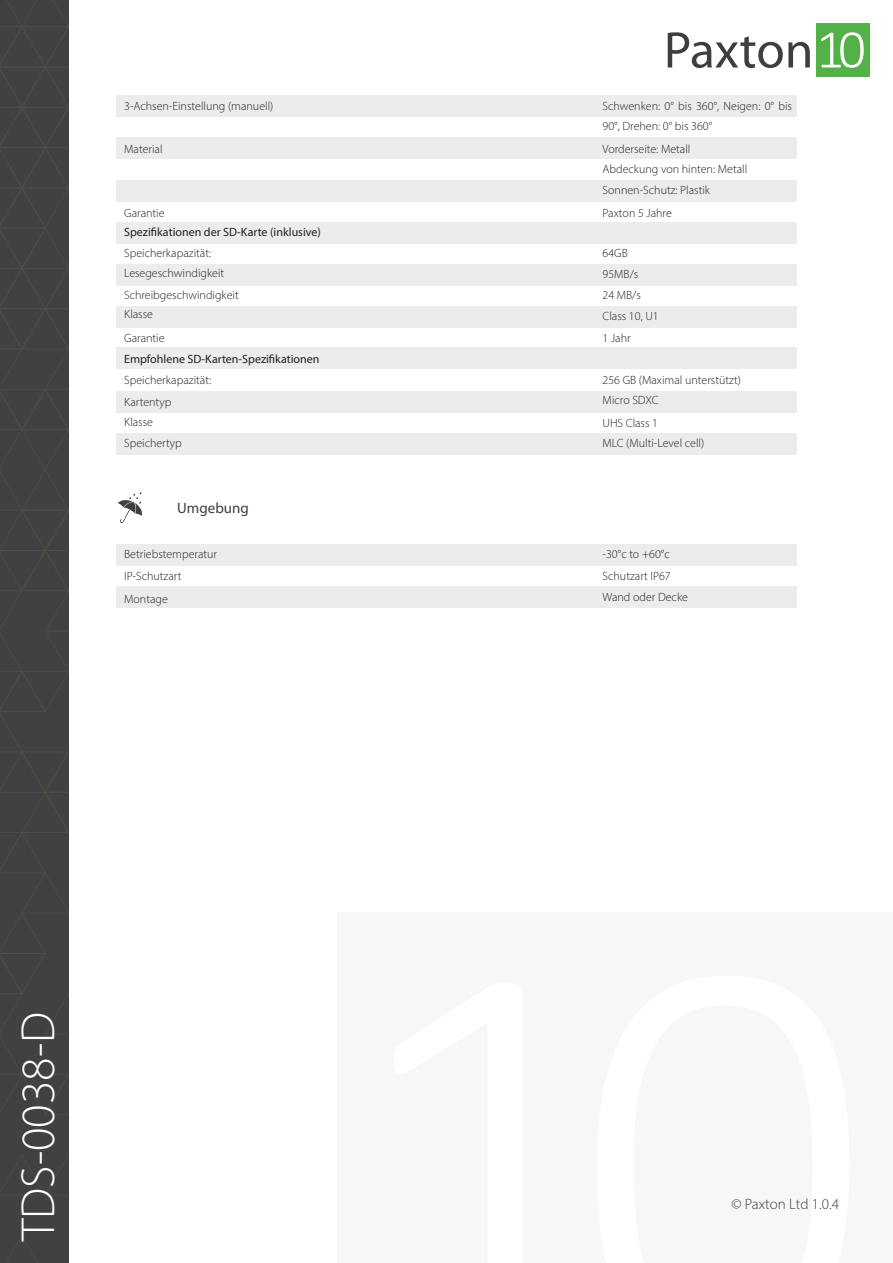
<style>
.page{position:relative;width:893px;height:1263px;background:#fff}
.page>*{position:absolute;margin:0;border:0;box-sizing:border-box;transform-origin:0 0}
.t1{font:300 48px "Myriad Pro";color:#fff}
.t2{font:300 15px "Myriad Pro";letter-spacing:-.005em;color:#3e3e3f}
.t3{font:15px "Myriad Pro";color:#3e3e3f}
.Specs_body_text{font:300 12px "Myriad Pro";color:#231f20}
.t4{font:12px "Myriad Pro";color:#231f20}
</style>
<div class="page">
<div style="left:0;top:0;width:69px;height:1263px;background:#414042"></div>
<svg style="left:6px;top:1236px;width:32px;height:27px"></svg>
<svg style="left:0;top:0;width:69px;height:1196px"></svg>
<div style="left:337px;top:913px;width:556px;height:350px;background:#f7f7f8"></div>
<div style="left:816px;top:23px;width:53px;height:54px;background:#53b247"></div>
<svg style="left:821px;top:32px;width:43px;height:36px"></svg>
<svg style="left:668px;top:32px;width:142px;height:36px"></svg>
<svg style="left:118px;top:492px;width:24px;height:31px"></svg>
<div style="left:116px;top:95px;width:681px;height:21px;background:#ececee"></div>
<div style="left:116px;top:180px;width:681px;height:21px;background:#ececee"></div>
<div style="left:116px;top:138px;width:681px;height:21px;background:#ececee"></div>
<div style="left:116px;top:223px;width:681px;height:21px;background:#ececee"></div>
<div style="left:116px;top:264px;width:681px;height:22px;background:#ececee"></div>
<div style="left:116px;top:545px;width:681px;height:21px;background:#ececee"></div>
<div style="left:116px;top:586px;width:681px;height:22px;background:#ececee"></div>
<div style="left:116px;top:306px;width:681px;height:21px;background:#ececee"></div>
<div style="left:116px;top:348px;width:681px;height:21px;background:#ececee"></div>
<div style="left:116px;top:391px;width:681px;height:21px;background:#ececee"></div>
<div style="left:116px;top:434px;width:681px;height:21px;background:#ececee"></div>
<p class="Specs_body_text" style="left:124px;top:99px;width:151px">3-Achsen-Einstellung (manuell)</p>
<p class="Specs_body_text" style="left:124px;top:142px;width:40px">Material</p>
<p class="Specs_body_text" style="left:124px;top:205px;width:42px">Garantie</p>
<p class="t4" style="left:124px;top:225px;width:198px">Spezifikationen der SD-Karte (inklusive)</p>
<p class="Specs_body_text" style="left:124px;top:246px;width:88px">Speicherkapazität:</p>
<p class="Specs_body_text" style="left:124px;top:288px;width:116px">Schreibgeschwindigkeit</p>
<p class="Specs_body_text" style="left:124px;top:266px;width:102px">Lesegeschwindigkeit</p>
<p class="Specs_body_text" style="left:124px;top:307px;width:30px">Klasse</p>
<p class="Specs_body_text" style="left:124px;top:331px;width:42px">Garantie</p>
<p class="Specs_body_text" style="left:603px;top:99px;width:191px">Schwenken: 0° bis 360°, Neigen: 0° bis</p>
<p class="Specs_body_text" style="left:603px;top:118px;width:111px">90°, Drehen: 0° bis 360°</p>
<p class="Specs_body_text" style="left:603px;top:142px;width:89px">Vorderseite: Metall</p>
<p class="Specs_body_text" style="left:603px;top:162px;width:146px">Abdeckung von hinten: Metall</p>
<p class="Specs_body_text" style="left:603px;top:183px;width:109px">Sonnen-Schutz: Plastik</p>
<p class="Specs_body_text" style="left:603px;top:205px;width:71px">Paxton 5 Jahre</p>
<p class="Specs_body_text" style="left:603px;top:246px;width:27px">64GB</p>
<p class="Specs_body_text" style="left:603px;top:288px;width:40px">24 MB/s</p>
<p class="Specs_body_text" style="left:603px;top:267px;width:37px">95MB/s</p>
<p class="Specs_body_text" style="left:603px;top:309px;width:58px">Class 10, U1</p>
<p class="Specs_body_text" style="left:603px;top:331px;width:30px">1 Jahr</p>
<p class="t4" style="left:124px;top:351px;width:197px">Empfohlene SD-Karten-Spezifikationen</p>
<p class="Specs_body_text" style="left:124px;top:373px;width:88px">Speicherkapazität:</p>
<p class="Specs_body_text" style="left:124px;top:394px;width:49px">Kartentyp</p>
<p class="Specs_body_text" style="left:124px;top:414px;width:30px">Klasse</p>
<p class="Specs_body_text" style="left:124px;top:436px;width:59px">Speichertyp</p>
<p class="Specs_body_text" style="left:603px;top:436px;width:103px">MLC (Multi-Level cell)</p>
<p class="Specs_body_text" style="left:603px;top:373px;width:140px">256 GB (Maximal unterstützt)</p>
<p class="Specs_body_text" style="left:603px;top:393px;width:57px">Micro SDXC</p>
<p class="Specs_body_text" style="left:603px;top:416px;width:57px">UHS Class 1</p>
<p class="t3" style="left:177px;top:499px;width:73px">Umgebung</p>
<p class="Specs_body_text" style="left:124px;top:547px;width:95px">Betriebstemperatur</p>
<p class="Specs_body_text" style="left:124px;top:569px;width:59px">IP-Schutzart</p>
<p class="Specs_body_text" style="left:124px;top:591px;width:45px">Montage</p>
<p class="Specs_body_text" style="left:603px;top:547px;width:69px">-30°c to +60°c</p>
<p class="Specs_body_text" style="left:603px;top:569px;width:70px">Schutzart IP67</p>
<p class="Specs_body_text" style="left:603px;top:589px;width:87px">Wand oder Decke</p>
<p class="t1" style="left:9px;top:1241px;width:231px;rotate:-90deg">TDS-0038-D</p>
<p class="t2" style="left:731px;top:1195px;width:109px">© Paxton Ltd 1.0.4</p>
</div>
